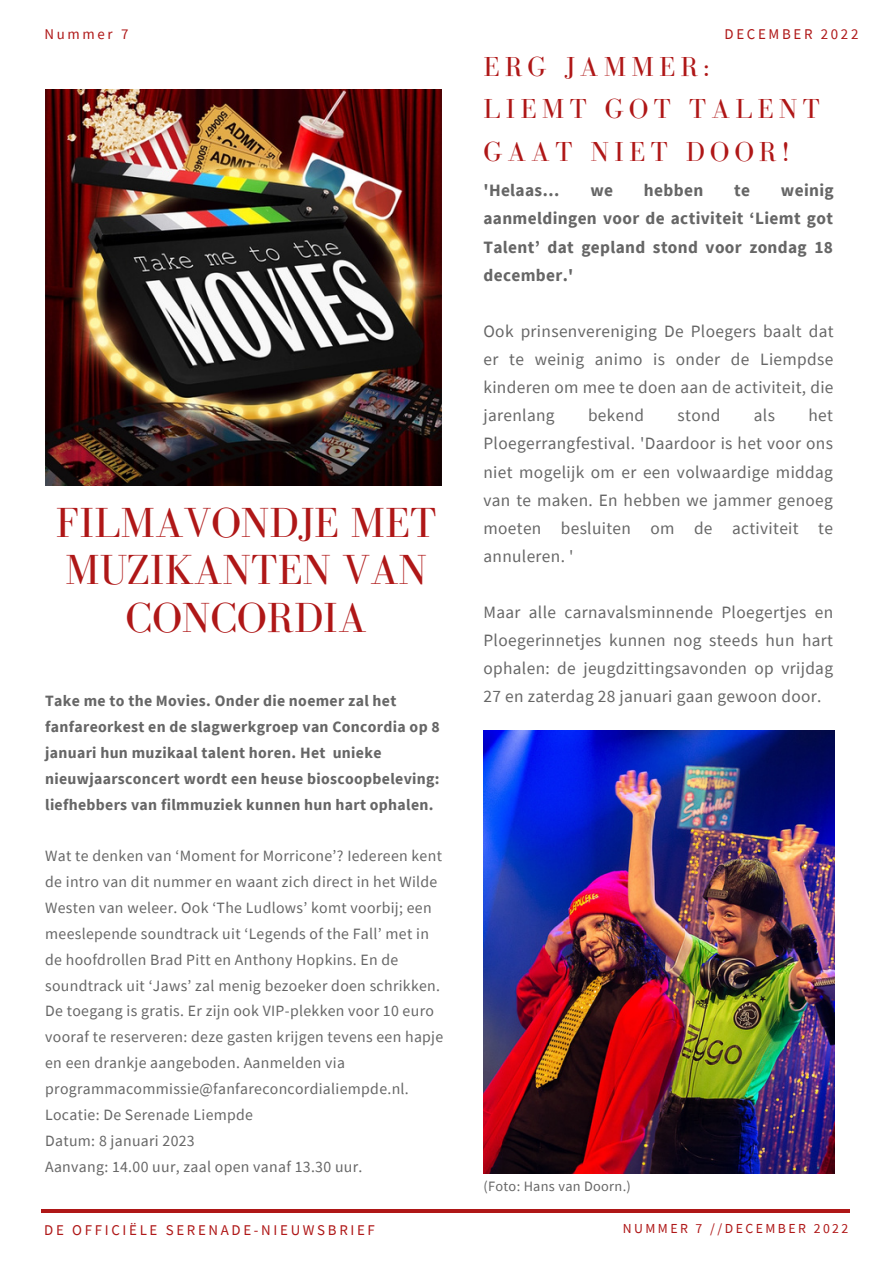
<style>
.page{position:relative;width:893px;height:1264px;background:#fff}
.page>*{position:absolute;margin:0;border:0;box-sizing:border-box;transform-origin:0 0}
.t1{font:43.35px/47.2px "Bodoni FLF";color:#af1717;text-align:center}
.t2{font:28.35px/42.8px "Bodoni FLF";letter-spacing:.18em;color:#af1717}
.t3{font:17.25px/28px "Source Sans Pro";letter-spacing:.02em;color:#666;text-align:justify}
.t4{font:700 17.25px/28px "Source Sans Pro";letter-spacing:.02em;color:#666;text-align:justify}
.t5{font:15.75px/25.8px "Source Sans Pro";letter-spacing:.02em;color:#666}
.t6{font:700 15.75px/25.8px "Source Sans Pro";letter-spacing:.02em;color:#666}
.t7{font:14.85px "Source Sans Pro";letter-spacing:.18em;color:#af1717}
.t8{font:14.25px "Source Sans Pro";letter-spacing:.02em;color:#666}
.t9{font:13.8px "Source Sans Pro";letter-spacing:.18em;color:#af1717}
</style>
<div class="page">
<img style="left:483px;top:730px;width:351px;height:443px">
<hr style="left:41px;top:1209px;width:809px;height:3px;background:#af1717">
<img style="left:45px;top:89px;width:396px;height:396px">
<p class="t7" style="left:44px;top:25px;width:85px">Nummer 7</p>
<p class="t7" style="left:724px;top:25px;width:135px">DECEMBER 2022</p>
<h2 class="t2" style="left:483px;top:45px;width:338px">ERG JAMMER:<br>LIEMT GOT TALENT<br>GAAT NIET DOOR!</h2>
<h1 class="t1" style="left:55px;top:499px;width:383px">FILMAVONDJE MET<br>MUZIKANTEN VAN<br>CONCORDIA</h1>
<p class="t6" style="left:45px;top:687px;width:396px">Take me to the Movies. Onder die noemer zal het fanfareorkest en de slagwerkgroep van Concordia op 8 januari hun muzikaal talent horen. Het unieke nieuwjaarsconcert wordt een heuse bioscoopbeleving: liefhebbers van filmmuziek kunnen hun hart ophalen.</p>
<p class="t5" style="left:45px;top:842px;width:399px">Wat te denken van ‘Moment for Morricone’? Iedereen kent de intro van dit nummer en waant zich direct in het Wilde Westen van weleer. Ook ‘The Ludlows’ komt voorbij; een meeslepende soundtrack uit ‘Legends of the Fall’ met in de hoofdrollen Brad Pitt en Anthony Hopkins. En de soundtrack uit ‘Jaws’ zal menig bezoeker doen schrikken.<br>De toegang is gratis. Er zijn ook VIP-plekken voor 10 euro vooraf te reserveren: deze gasten krijgen tevens een hapje en een drankje aangeboden. Aanmelden via programmacommissie@fanfareconcordialiempde.nl.<br>Locatie: De Serenade Liempde<br>Datum: 8 januari 2023<br>Aanvang: 14.00 uur, zaal open vanaf 13.30 uur.</p>
<p class="t4" style="left:483px;top:176px;width:352px;text-indent:297px">weinig aanmeldingen voor de activiteit ‘Liemt got Talent’ dat gepland stond voor zondag 18 december.'</p>
<p class="t4" style="left:483px;top:176px;width:77px">'Helaas…</p>
<p class="t4" style="left:590px;top:176px;width:24px">we</p>
<p class="t4" style="left:644px;top:176px;width:61px">hebben</p>
<p class="t4" style="left:734px;top:176px;width:17px">te</p>
<p class="t3" style="left:483px;top:317px;width:351px">Ook prinsenvereniging De Ploegers baalt dat er te weinig animo is onder de Liempdse kinderen om mee te doen aan de activiteit, die jarenlang</p>
<p class="t3" style="left:483px;top:401px;width:351px;text-indent:325px">het Ploegerrangfestival. 'Daardoor is het voor ons niet mogelijk om er een volwaardige middag van te maken. En hebben we jammer genoeg moeten besluiten om de activiteit te annuleren. '</p>
<p class="t3" style="left:588px;top:401px;width:58px">bekend</p>
<p class="t3" style="left:677px;top:401px;width:44px">stond</p>
<p class="t3" style="left:753px;top:401px;width:23px">als</p>
<p class="t3" style="left:483px;top:598px;width:351px">Maar alle carnavalsminnende Ploegertjes en Ploegerinnetjes kunnen nog steeds hun hart ophalen: de jeugdzittingsavonden op vrijdag 27 en zaterdag 28 januari gaan gewoon door.</p>
<p class="t8" style="left:483px;top:1176px;width:149px">(Foto: Hans van Doorn.)</p>
<p class="t7" style="left:44px;top:1220px;width:332px">DE OFFICIËLE SERENADE-NIEUWSBRIEF</p>
<p class="t9" style="left:622px;top:1219px;width:227px">NUMMER 7 //DECEMBER 2022</p>
</div>
